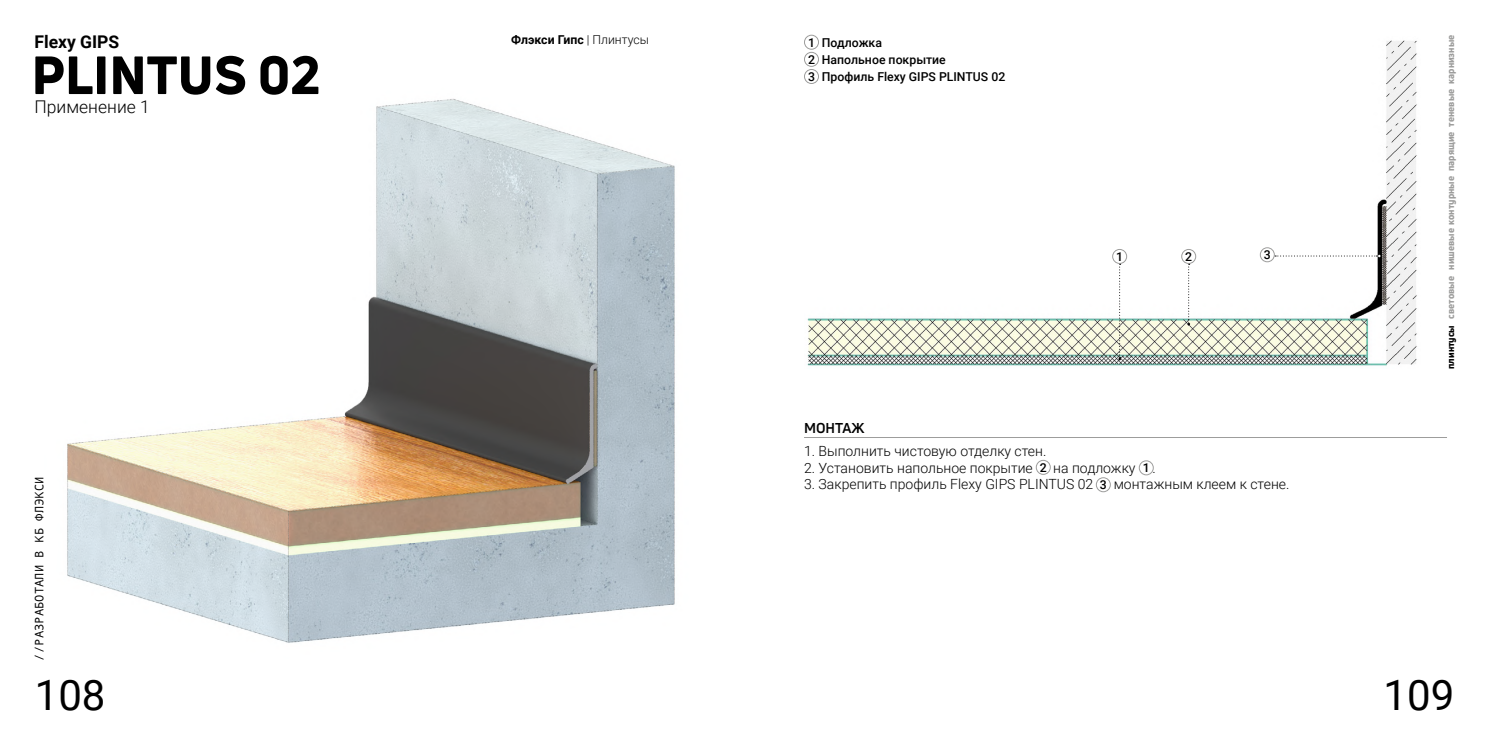
<style>
.page{position:relative;width:1489px;height:745px;background:#fff}
.page>*{position:absolute;margin:0;border:0;box-sizing:border-box;transform-origin:0 0}
.t1{font:800 52.5px "Uni Neue";color:#000}
.t2{font:42px "Roboto";color:#000}
.t3{font:300 17.5px "Roboto";color:#000}
.t4{font:700 17.5px "Roboto";color:#000}
.t5{font:300 14px "Roboto";color:#000}
.t6{font:700 14px "Uni Neue";color:#000}
.t7{font:500 12.25px/17.2px "Roboto";color:#000}
.t8{font:12.25px "Andale Mono";color:#000}
.t9{font:700 12.25px "Roboto";color:#000}
.t10{font:800 9.62px "Uni Neue";color:#9d9d9c}
.t11{font:800 9.62px "Uni Neue";color:#000}
.s1{font-weight:300}
</style>
<div class="page">
<img style="left:67px;top:98px;width:608px;height:545px">
<img style="left:804px;top:37px;width:613px;height:329px">
<div style="left:1259px;top:247px;width:15px;height:15px;border:1px solid #9d9d9c;border-radius:50%"></div>
<div style="left:804px;top:35px;width:15px;height:15px;border:1px solid #9d9d9c;border-radius:50%"></div>
<div style="left:804px;top:52px;width:15px;height:15px;border:1px solid #9d9d9c;border-radius:50%"></div>
<div style="left:804px;top:69px;width:15px;height:15px;border:1px solid #9d9d9c;border-radius:50%"></div>
<svg style="left:1275px;top:254px;width:105px;height:3px"></svg>
<div style="left:1181px;top:249px;width:15px;height:15px;border:1px solid #9d9d9c;border-radius:50%"></div>
<svg style="left:1187px;top:264px;width:2px;height:61px"></svg>
<div style="left:1112px;top:249px;width:14px;height:15px;border:1px solid #9d9d9c;border-radius:50%"></div>
<svg style="left:1118px;top:264px;width:2px;height:96px"></svg>
<div style="left:1035px;top:459px;width:15px;height:15px;border:1px solid #9d9d9c;border-radius:50%"></div>
<div style="left:1138px;top:460px;width:15px;height:15px;border:1px solid #9d9d9c;border-radius:50%"></div>
<hr style="left:804px;top:437px;width:642px;height:1px;background:#9d9d9c">
<div style="left:1095px;top:477px;width:15px;height:15px;border:1px solid #9d9d9c;border-radius:50%"></div>
<p class="t4" style="left:34px;top:29px;width:86px">Flexy GIPS</p>
<h1 class="t1" style="left:31px;top:40px;width:290px">PLINTUS 02</h1>
<p class="t3" style="left:34px;top:95px;width:117px">Применение 1</p>
<p class="t8" style="left:31px;top:660px;width:185px;rotate:-90deg">//РАЗРАБОТАЛИ В КБ ФЛЭКСИ</p>
<h2 class="t2" style="left:35px;top:665px;width:72px">108</h2>
<p class="t9" style="left:511px;top:31px;width:139px">Флэкси Гипс <span class="s1">| Плинтусы</span></p>
<p class="t7" style="left:808px;top:33px;width:75px">1 Подложка</p>
<p class="t7" style="left:821px;top:68px;width:185px">Профиль Flexy GIPS PLINTUS 02</p>
<p class="t7" style="left:808px;top:50px;width:139px">2 Напольное покрытие<br>3</p>
<p class="t7" style="left:1116px;top:247px;width:8px">1</p>
<p class="t7" style="left:1185px;top:247px;width:8px">2</p>
<p class="t7" style="left:1263px;top:246px;width:8px">3</p>
<p class="t6" style="left:804px;top:418px;width:62px">МОНТАЖ</p>
<p class="t5" style="left:804px;top:440px;width:244px">1. Выполнить чистовую отделку стен.</p>
<p class="t5" style="left:804px;top:457px;width:230px">2. Установить напольное покрытие</p>
<p class="t5" style="left:1053px;top:457px;width:104px">на подложку .</p>
<p class="t5" style="left:804px;top:474px;width:291px">3. Закрепить профиль Flexy GIPS PLINTUS 02</p>
<p class="t5" style="left:1113px;top:474px;width:177px">монтажным клеем к стене.</p>
<p class="t7" style="left:1039px;top:458px;width:8px">2</p>
<p class="t7" style="left:1142px;top:459px;width:8px">1</p>
<p class="t7" style="left:1099px;top:475px;width:8px">3</p>
<p class="t10" style="left:1444px;top:84px;width:51px;rotate:-90deg">карнизные</p>
<p class="t10" style="left:1444px;top:126px;width:39px;rotate:-90deg">теневые</p>
<p class="t10" style="left:1444px;top:318px;width:188px;rotate:-90deg">световые нишевые контурные парящие</p>
<p class="t11" style="left:1444px;top:369px;width:45px;rotate:-90deg">плинтусы</p>
<h2 class="t2" style="left:1383px;top:665px;width:72px">109</h2>
</div>
